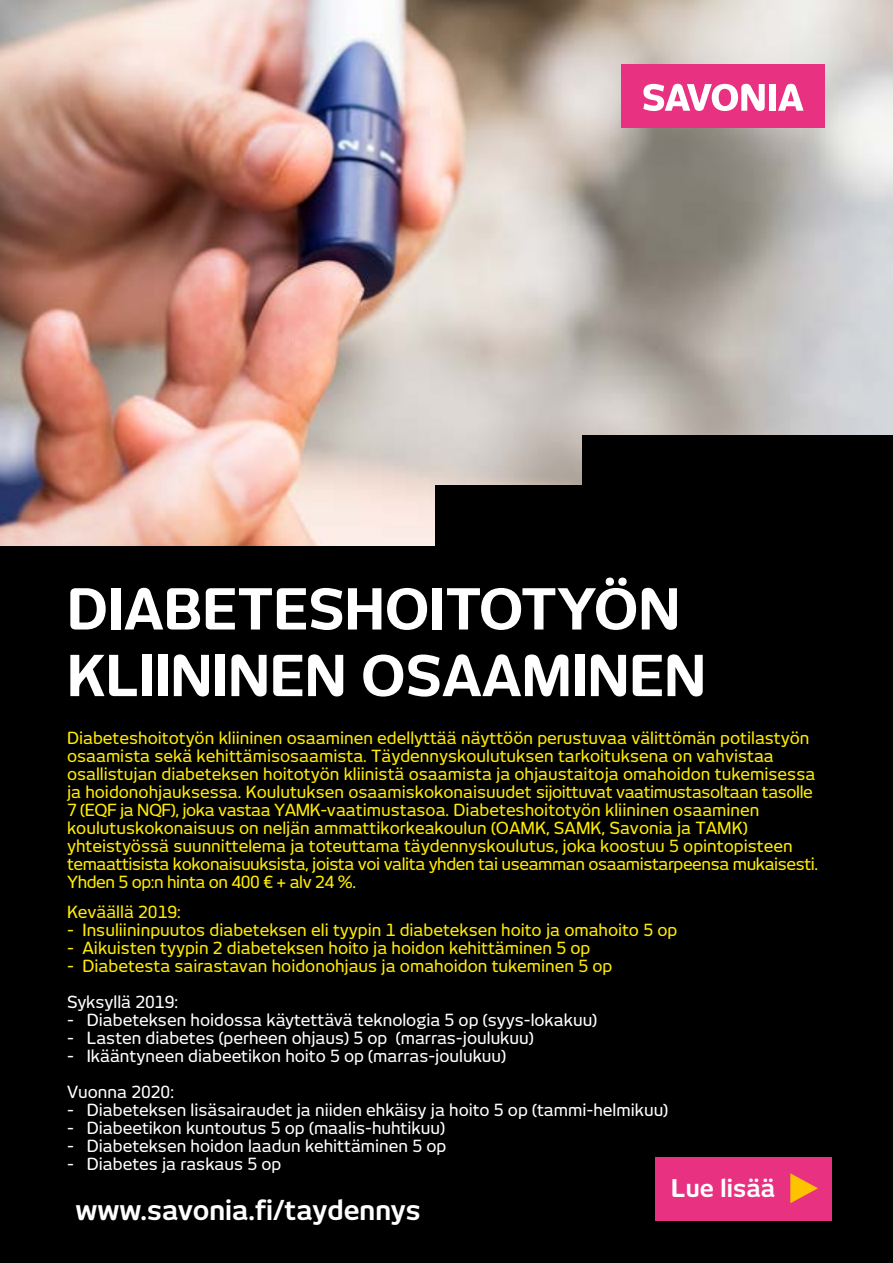
<style>
.page{position:relative;width:893px;height:1263px;background:#fff}
.page>*{position:absolute;margin:0;border:0;box-sizing:border-box;transform-origin:0 0}
.t1{font:700 55.5px/66.6px "New June";color:#fff}
.t2{font:700 27px "New June";color:#fff}
.t3{font:700 24px "New June";letter-spacing:.005em;color:#fff}
.t4{font:500 16.5px/18px "New June";color:#ffed00}
.t5{font:500 16.5px/36px "New June";color:#fff}
</style>
<div class="page">
<img style="left:0;top:0;width:893px;height:546px">
<div style="left:0;top:546px;width:893px;height:717px;background:#000"></div>
<div style="left:655px;top:1157px;width:176px;height:63px;background:#e83181"></div>
<svg style="left:790px;top:1173px;width:28px;height:30px"></svg>
<div style="left:621px;top:64px;width:204px;height:64px;background:#e83181"></div>
<svg style="left:643px;top:84px;width:122px;height:27px"></svg>
<div style="left:769px;top:84px;width:7px;height:27px;background:#fff"></div>
<svg style="left:778px;top:84px;width:26px;height:27px"></svg>
<div style="left:436px;top:485px;width:457px;height:182px;background:#000"></div>
<div style="left:583px;top:435px;width:310px;height:183px;background:#000"></div>
<h1 class="t1" style="left:67px;top:575px;width:640px">DIABETESHOITOTYÖN<br>KLIININEN OSAAMINEN</h1>
<p class="t4" style="left:67px;top:728px;width:752px">Diabeteshoitotyön kliininen osaaminen edellyttää näyttöön perustuvaa välittömän potilastyön osaamista sekä kehittämisosaamista. Täydennyskoulutuksen tarkoituksena on vahvistaa osallistujan diabeteksen hoitotyön kliinistä osaamista ja ohjaustaitoja omahoidon tukemisessa ja hoidonohjauksessa. Koulutuksen osaamiskokonaisuudet sijoittuvat vaatimustasoltaan tasolle 7 (EQF ja NQF), joka vastaa YAMK-vaatimustasoa. Diabeteshoitotyön kliininen osaaminen koulutuskokonaisuus on neljän ammattikorkeakoulun (OAMK, SAMK, Savonia ja TAMK) yhteistyössä suunnittelema ja toteuttama täydennyskoulutus, joka koostuu 5 opintopisteen temaattisista kokonaisuuksista, joista voi valita yhden tai useamman osaamistarpeensa mukaisesti.<br>Yhden 5 op:n hinta on 400 € + alv 24 %.</p>
<p class="t4" style="left:67px;top:903px;width:115px">Keväällä 2019:</p>
<p class="t4" style="left:67px;top:921px;width:612px">- Insuliininpuutos diabeteksen eli tyypin 1 diabeteksen hoito ja omahoito 5 op</p>
<p class="t4" style="left:67px;top:939px;width:525px">- Aikuisten tyypin 2 diabeteksen hoito ja hoidon kehittäminen 5 op</p>
<p class="t4" style="left:67px;top:957px;width:547px">- Diabetesta sairastavan hoidonohjaus ja omahoidon tukeminen 5 op</p>
<p class="t5" style="left:67px;top:984px;width:112px">Syksyllä 2019:</p>
<p class="t5" style="left:67px;top:1002px;width:532px">- Diabeteksen hoidossa käytettävä teknologia 5 op (syys-lokakuu)</p>
<p class="t5" style="left:67px;top:1020px;width:468px">- Lasten diabetes (perheen ohjaus) 5 op (marras-joulukuu)</p>
<p class="t5" style="left:67px;top:1038px;width:441px">- Ikääntyneen diabeetikon hoito 5 op (marras-joulukuu)<br>Vuonna 2020:</p>
<p class="t5" style="left:67px;top:1092px;width:603px">- Diabeteksen lisäsairaudet ja niiden ehkäisy ja hoito 5 op (tammi-helmikuu)</p>
<p class="t5" style="left:67px;top:1110px;width:379px">- Diabeetikon kuntoutus 5 op (maalis-huhtikuu)</p>
<p class="t5" style="left:67px;top:1128px;width:381px">- Diabeteksen hoidon laadun kehittäminen 5 op</p>
<p class="t5" style="left:67px;top:1146px;width:216px">- Diabetes ja raskaus 5 op</p>
<h2 class="t2" style="left:75px;top:1194px;width:347px">www.savonia.fi/taydennys</h2>
<h3 class="t3" style="left:671px;top:1174px;width:106px">Lue lisää</h3>
</div>
